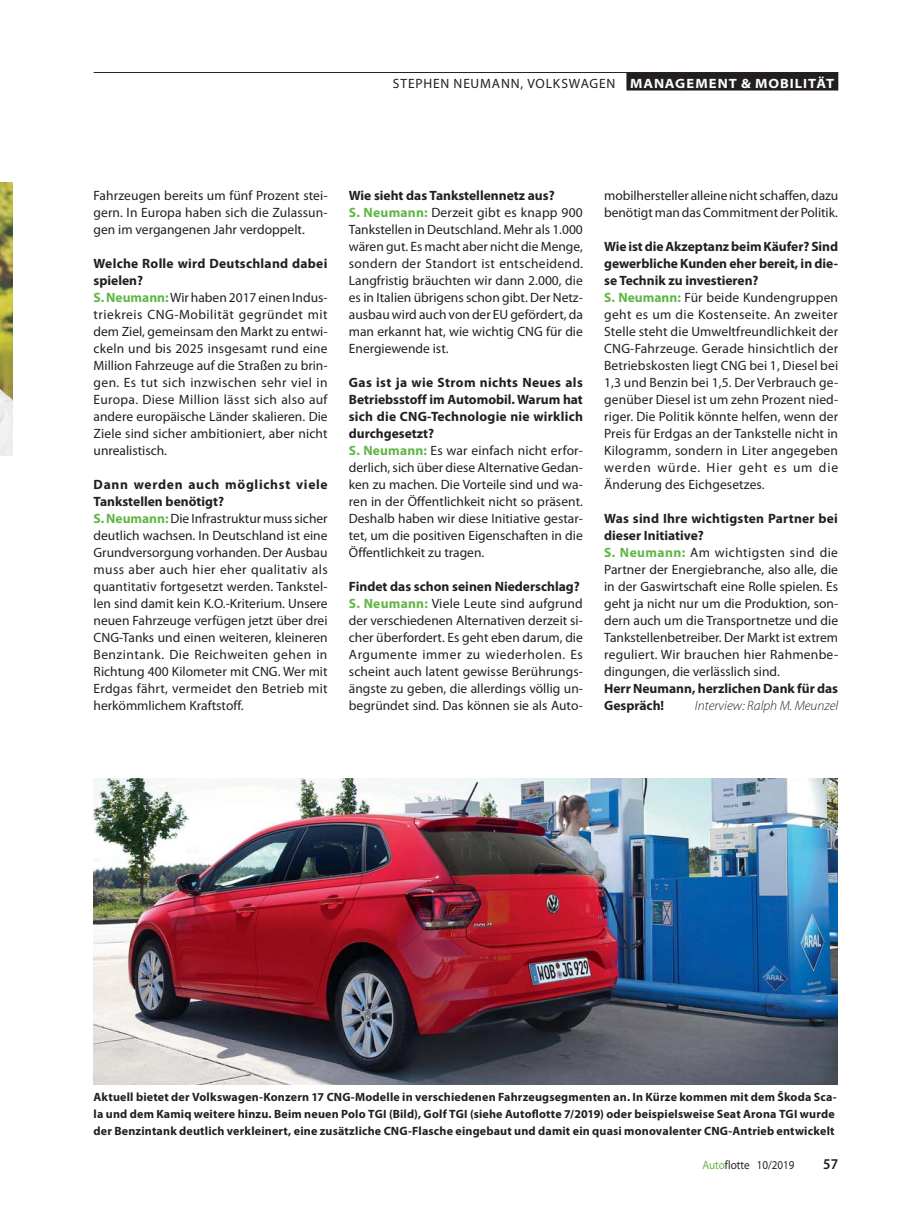
<style>
.page{position:relative;width:919px;height:1212px;background:#fff}
.page>*{position:absolute;margin:0;border:0;box-sizing:border-box;transform-origin:0 0}
.t1{font:600 semi-condensed 15px "Myriad Pro";color:#231f20}
.t2{font:13.5px/17px "Myriad Pro";color:#231f20}
.t3{font:13.5px "Myriad Pro";letter-spacing:.06em;color:#231f20}
.t4{font:700 13.5px/17px "Myriad Pro";color:#231f20}
.t5{font:italic 300 13.5px "Myriad Pro";color:#231f20}
.t6{font:700 12px/17px "Myriad Pro";letter-spacing:.015em;color:#231f20}
.t7{font:semi-expanded 12px "Myriad Pro";color:#231f20;scale:.85 1}
.s1{font-weight:700;font-stretch:semi-expanded;color:#fff}
.s2{font-weight:700}
.s3{font-weight:700;color:#61b645}
.s4{color:#61b645}
</style>
<div class="page">
<div style="left:626px;top:73px;width:212px;height:18px;background:#231f20"></div>
<hr style="left:94px;top:72px;width:744px;height:1px;background:#231f20">
<img style="left:0;top:183px;width:13px;height:272px">
<img style="left:94px;top:778px;width:743px;height:306px">
<p class="t3" style="left:392px;top:78px;width:443px">STEPHEN NEUMANN, VOLKSWAGEN <span class="s1">MANAGEMENT &amp; MOBILITÄT</span></p>
<p class="t2" style="left:94px;top:188px;width:235px;text-align:justify">Fahrzeugen bereits um fünf Prozent stei&shy;gern. In Europa haben sich die Zulassun&shy;gen im vergangenen Jahr verdoppelt.</p>
<p class="t2" style="left:94px;top:256px;width:236px"><span class="s2">Welche Rolle wird Deutschland dabei spielen?<br></span><span class="s3">S. Neumann:</span> Wir haben 2017 einen Indus&shy;triekreis CNG-Mobilität gegründet mit dem Ziel, gemeinsam den Markt zu entwi&shy;ckeln und bis 2025 insgesamt rund eine Million Fahrzeuge auf die Straßen zu brin&shy;gen. Es tut sich inzwischen sehr viel in Europa. Diese Million lässt sich also auf andere europäische Länder skalieren. Die Ziele sind sicher ambitioniert, aber nicht unrealistisch.</p>
<p class="t2" style="left:94px;top:477px;width:236px"><span class="s2">Dann werden auch möglichst viele Tankstellen benötigt?<br></span><span class="s3">S. Neumann:</span> Die Infrastruktur muss sicher deutlich wachsen. In Deutschland ist eine Grundversorgung vorhanden. Der Ausbau muss aber auch hier eher qualitativ als quantitativ fortgesetzt werden. Tankstel&shy;len sind damit kein K.O.-Kriterium. Unsere neuen Fahrzeuge verfügen jetzt über drei CNG-Tanks und einen weiteren, kleineren Benzintank. Die Reichweiten gehen in Richtung 400 Kilometer mit CNG. Wer mit Erdgas fährt, vermeidet den Betrieb mit herkömmlichem Kraftstoff.</p>
<p class="t2" style="left:349px;top:188px;width:235px"><span class="s2">Wie sieht das Tankstellennetz aus?<br></span><span class="s3">S. Neumann:</span> Derzeit gibt es knapp 900<br>Tankstellen in Deutschland. Mehr als 1.000 wären gut. Es macht aber nicht die Menge, sondern der Standort ist entscheidend.<br>Langfristig bräuchten wir dann 2.000, die es in Italien übrigens schon gibt. Der Netz&shy;ausbau wird auch von der EU gefördert, da man erkannt hat, wie wichtig CNG für die Energiewende ist.</p>
<p class="t2" style="left:349px;top:375px;width:236px"><span class="s2">Gas ist ja wie Strom nichts Neues als Betriebsstoff im Automobil. Warum hat sich die CNG-Technologie nie wirklich durchgesetzt?<br></span><span class="s3">S. Neumann:</span> Es war einfach nicht erfor&shy;derlich, sich über diese Alternative Gedan&shy;ken zu machen. Die Vorteile sind und wa&shy;ren in der Öffentlichkeit nicht so präsent.<br>Deshalb haben wir diese Initiative gestar&shy;tet, um die positiven Eigenschaften in die Öffentlichkeit zu tragen.</p>
<p class="t2" style="left:349px;top:580px;width:235px"><span class="s2">Findet das schon seinen Niederschlag?<br></span><span class="s3">S. Neumann:</span> Viele Leute sind aufgrund der verschiedenen Alternativen derzeit si&shy;cher überfordert. Es geht eben darum, die Argumente immer zu wiederholen. Es scheint auch latent gewisse Berührungs&shy;ängste zu geben, die allerdings völlig un&shy;begründet sind. Das können sie als Auto-</p>
<p class="t2" style="left:604px;top:188px;width:236px">mobilhersteller alleine nicht schaffen, dazu benötigt man das Commitment der Politik.</p>
<p class="t2" style="left:604px;top:239px;width:235px"><span class="s2">Wie ist die Akzeptanz beim Käufer? Sind gewerbliche Kunden eher bereit, in die&shy;se Technik zu investieren?<br></span><span class="s3">S. Neumann:</span> Für beide Kundengruppen geht es um die Kostenseite. An zweiter Stelle steht die Umweltfreundlichkeit der CNG-Fahrzeuge. Gerade hinsichtlich der Betriebskosten liegt CNG bei 1, Diesel bei 1,3 und Benzin bei 1,5. Der Verbrauch ge&shy;genüber Diesel ist um zehn Prozent nied&shy;riger. Die Politik könnte helfen, wenn der Preis für Erdgas an der Tankstelle nicht in Kilogramm, sondern in Liter angegeben werden würde. Hier geht es um die Änderung des Eichgesetzes.</p>
<p class="t2" style="left:604px;top:512px;width:235px"><span class="s2">Was sind Ihre wichtigsten Partner bei dieser Initiative?<br></span><span class="s3">S. Neumann:</span> Am wichtigsten sind die Partner der Energiebranche, also alle, die in der Gaswirtschaft eine Rolle spielen. Es geht ja nicht nur um die Produktion, son&shy;dern auch um die Transportnetze und die Tankstellenbetreiber. Der Markt ist extrem reguliert. Wir brauchen hier Rahmenbe&shy;dingungen, die verlässlich sind.</p>
<p class="t4" style="left:604px;top:682px;width:235px">Herr Neumann, herzlichen Dank für das<br>Gespräch!</p>
<p class="t5" style="left:695px;top:698px;width:145px">Interview: Ralph M. Meunzel</p>
<p class="t6" style="left:94px;top:1090px;width:744px">Aktuell bietet der Volkswagen-Konzern 17 CNG-Modelle in verschiedenen Fahrzeugsegmenten an. In Kürze kommen mit dem Škoda Sca&shy;la und dem Kamiq weitere hinzu. Beim neuen Polo TGI (Bild), Golf TGI (siehe Autoflotte 7/2019) oder beispielsweise Seat Arona TGI wurde der Benzintank deutlich verkleinert, eine zusätzliche CNG-Flasche eingebaut und damit ein quasi monovalenter CNG-Antrieb entwickelt</p>
<p class="t7" style="left:702px;top:1158px;width:110px"><span class="s4">Auto</span>flotte 10/2019</p>
<p class="t1" style="left:823px;top:1155px;width:16px">57</p>
</div>
